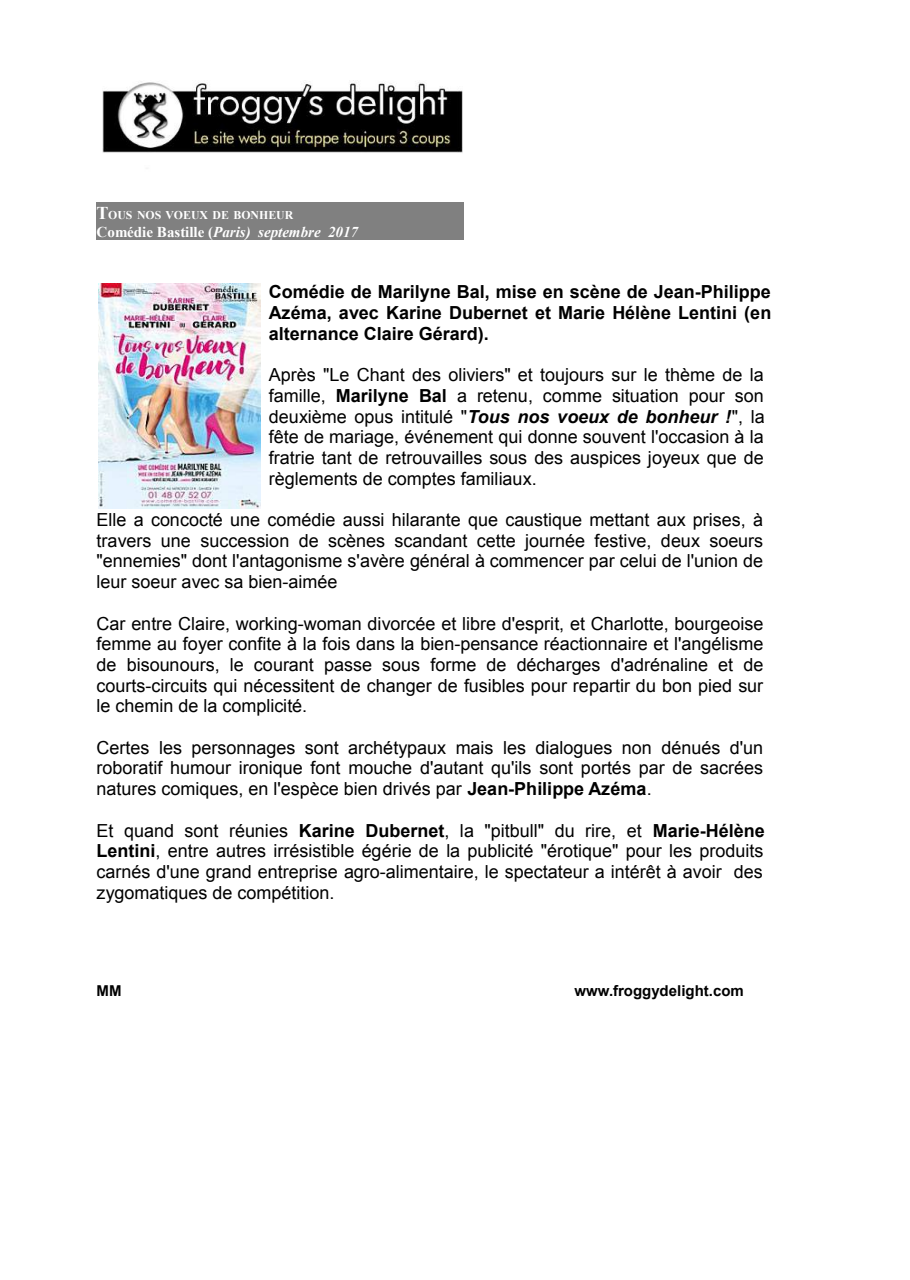
<style>
.page{position:relative;width:910px;height:1280px;background:#fff}
.page>*{position:absolute;margin:0;border:0;box-sizing:border-box;transform-origin:0 0}
.t1{font:18px/20.7px "Arial";color:#000;text-align:justify}
.t2{font:700 18px/20.7px "Arial";color:#000;text-align:justify}
.t3{font:italic 700 15px "Times New Roman";color:#fff}
.t4{font:700 15px "Arial";color:#000}
.t5{font:700 11.85px "Times New Roman";color:#fff}
.s1{font-size:18px}
.s2{font-style:normal}
.s3{font-weight:700}
.s4{font-weight:700;font-style:italic}
</style>
<div class="page">
<div style="left:96px;top:202px;width:368px;height:21px;background:#808080"></div>
<div style="left:96px;top:223px;width:368px;height:17px;background:#808080"></div>
<img style="left:102px;top:80px;width:361px;height:73px">
<img style="left:98px;top:284px;width:162px;height:225px">
<p class="t5" style="left:97px;top:211px;width:198px"><span class="s1">T</span>OUS NOS VOEUX DE BONHEUR</p>
<p class="t3" style="left:97px;top:226px;width:263px"><span class="s2">Comédie Bastille (</span>Paris) septembre 2017</p>
<p class="t2" style="left:269px;top:283px;width:504px">Comédie de Marilyne Bal, mise en scène de Jean-Philippe Azéma, avec Karine Dubernet et Marie Hélène Lentini (en alternance Claire Gérard).</p>
<p class="t1" style="left:269px;top:366px;width:497px">Après "Le Chant des oliviers" et toujours sur le thème de la famille, <span class="s3">Marilyne Bal</span> a retenu, comme situation pour son deuxième opus intitulé "<span class="s4">Tous nos voeux de bonheur !</span>", la fête de mariage, événement qui donne souvent l'occasion à la fratrie tant de retrouvailles sous des auspices joyeux que de règlements de comptes familiaux.</p>
<p class="t1" style="left:97px;top:511px;width:668px">Elle a concocté une comédie aussi hilarante que caustique mettant aux prises, à travers une succession de scènes scandant cette journée festive, deux soeurs "ennemies" dont l'antagonisme s'avère général à commencer par celui de l'union de leur soeur avec sa bien-aimée</p>
<p class="t1" style="left:97px;top:614px;width:668px">Car entre Claire, working-woman divorcée et libre d'esprit, et Charlotte, bourgeoise femme au foyer confite à la fois dans la bien-pensance réactionnaire et l'angélisme de bisounours, le courant passe sous forme de décharges d'adrénaline et de courts-circuits qui nécessitent de changer de fusibles pour repartir du bon pied sur le chemin de la complicité.</p>
<p class="t1" style="left:97px;top:739px;width:668px">Certes les personnages sont archétypaux mais les dialogues non dénués d'un roboratif humour ironique font mouche d'autant qu'ils sont portés par de sacrées natures comiques, en l'espèce bien drivés par <span class="s3">Jean-Philippe Azéma</span>.</p>
<p class="t1" style="left:97px;top:821px;width:670px">Et quand sont réunies <span class="s3">Karine Dubernet</span>, la "pitbull" du rire, et <span class="s3">Marie-Hélène Lentini</span>, entre autres irrésistible égérie de la publicité "érotique" pour les produits carnés d'une grand entreprise agro-alimentaire, le spectateur a intérêt à avoir des zygomatiques de compétition.</p>
<p class="t4" style="left:97px;top:985px;width:26px">MM</p>
<p class="t4" style="left:574px;top:985px;width:171px">www.froggydelight.com</p>
</div>
